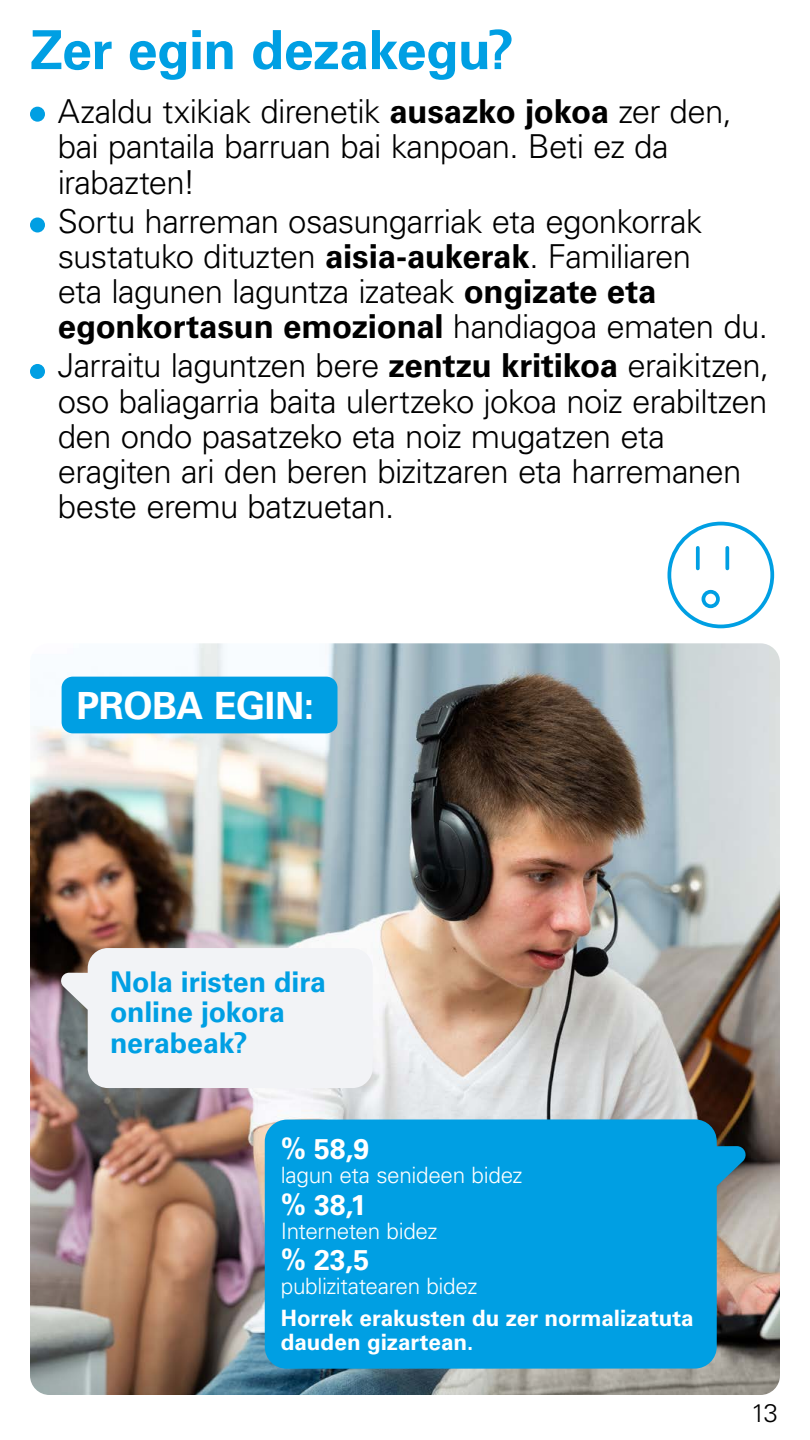
<style>
.page{position:relative;width:810px;height:1440px;background:#fff}
.page>*{position:absolute;margin:0;border:0;box-sizing:border-box;transform-origin:0 0}
.t1{font:700 54px "Univers LT Std";letter-spacing:-.015em;color:#009fe3}
.t2{font:700 37.5px "Univers LT Std";letter-spacing:-.015em;color:#fff}
.t3{font:300 33px/35.2px "Univers LT Std";letter-spacing:-.02em;color:#000}
.t4{font:700 28.5px/30.8px "Univers LT Std";letter-spacing:-.005em;color:#009fe3}
.t5{font:700 28.5px "Univers LT Std";color:#fff}
.t6{font:300 25.5px "Univers LT Std";color:#000}
.t7{font:300 22.5px "Univers LT Std";letter-spacing:-.015em;color:#fff}
.t8{font:700 22.5px/24px "Univers LT Std";color:#fff}
.s1{font-weight:700}
</style>
<div class="page">
<img style="left:30px;top:643px;width:750px;height:752px">
<svg style="left:265px;top:1119px;width:484px;height:250px;fill:#009fe3"></svg>
<div style="left:62px;top:677px;width:275px;height:56px;background:#009fe3;border-radius:11px"></div>
<svg style="left:58px;top:948px;width:315px;height:140px"></svg>
<svg style="left:667px;top:521px;width:108px;height:108px"></svg>
<div style="left:30px;top:364px;width:15px;height:15px;background:#009fe3;border-radius:50%"></div>
<div style="left:30px;top:218px;width:15px;height:14px;background:#009fe3;border-radius:50%"></div>
<div style="left:30px;top:107px;width:15px;height:15px;background:#009fe3;border-radius:50%"></div>
<h1 class="t1" style="left:30px;top:18px;width:486px">Zer egin dezakegu?</h1>
<p class="t3" style="left:58px;top:94px;width:676px">Azaldu txikiak direnetik <span class="s1">ausazko jokoa</span> zer den, bai pantaila barruan bai kanpoan. Beti ez da irabazten!</p>
<p class="t3" style="left:58px;top:203px;width:712px">Sortu harreman osasungarriak eta egonkorrak sustatuko dituzten <span class="s1">aisia-aukerak</span>. Familiaren<br>eta lagunen laguntza izateak <span class="s1">ongizate eta egonkortasun emozional</span> handiagoa ematen du.</p>
<p class="t3" style="left:58px;top:348px;width:713px">Jarraitu laguntzen bere <span class="s1">zentzu kritikoa</span> eraikitzen, oso baliagarria baita ulertzeko jokoa noiz erabiltzen den ondo pasatzeko eta noiz mugatzen eta eragiten ari den beren bizitzaren eta harremanen beste eremu batzuetan.</p>
<p class="t2" style="left:76px;top:683px;width:239px">PROBA EGIN:</p>
<p class="t4" style="left:110px;top:967px;width:218px">Nola iristen dira online jokora nerabeak?</p>
<p class="t5" style="left:281px;top:1132px;width:90px">% 58,9</p>
<p class="t7" style="left:281px;top:1162px;width:243px">lagun eta senideen bidez</p>
<p class="t5" style="left:281px;top:1188px;width:87px">% 38,1</p>
<p class="t7" style="left:281px;top:1217px;width:158px">Interneten bidez</p>
<p class="t5" style="left:281px;top:1243px;width:90px">% 23,5</p>
<p class="t7" style="left:281px;top:1273px;width:198px">publizitatearen bidez</p>
<p class="t8" style="left:281px;top:1306px;width:414px">Horrek erakusten du zer normalizatuta dauden gizartean.</p>
<p class="t6" style="left:751px;top:1398px;width:28px">13</p>
</div>
